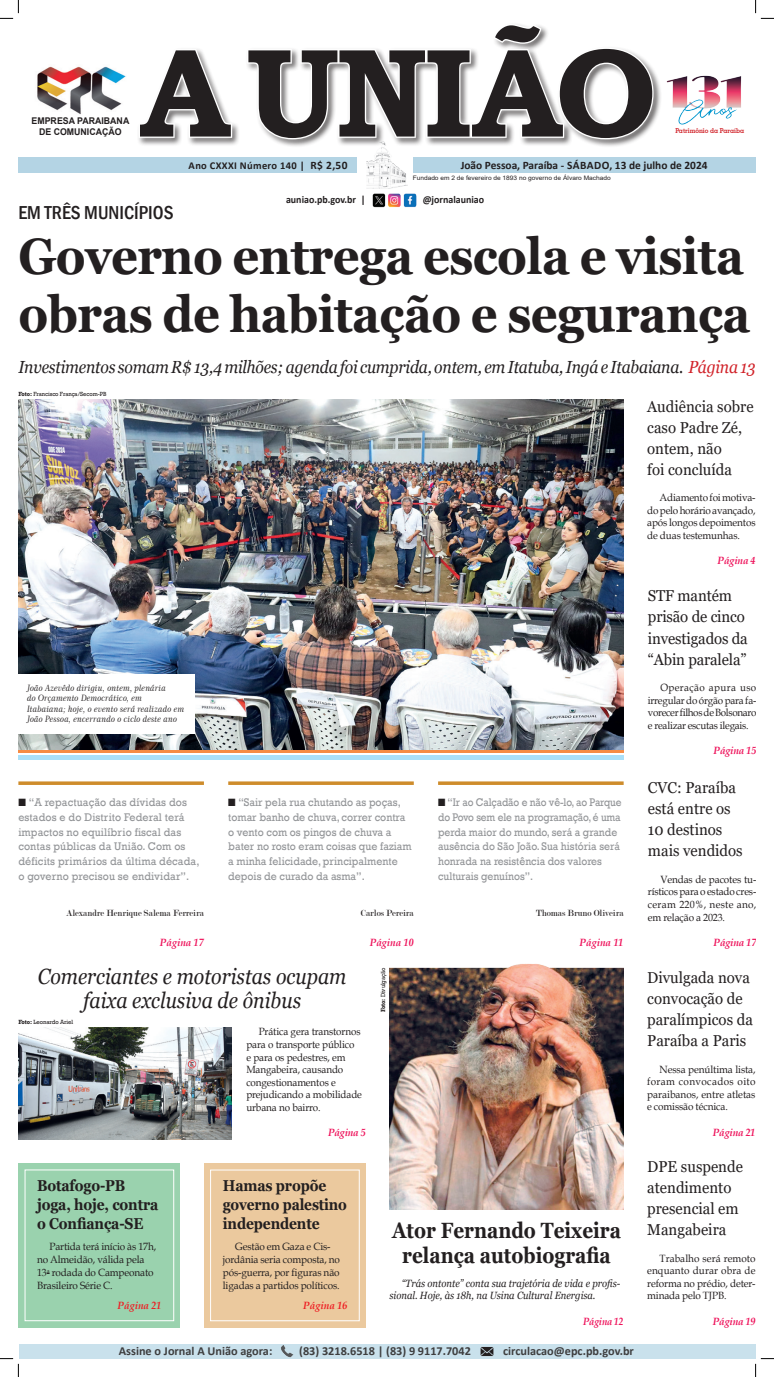
<style>
.page{position:relative;width:774px;height:1377px;background:#fff}
.page>*{position:absolute;margin:0;border:0;box-sizing:border-box;transform-origin:0 0}
.t1{font:700 126.35px "Bookman Old Style";letter-spacing:-.04em;color:#231f20}
.t2{font:700 51.1px/57.8px "Georgia";letter-spacing:-.015em;color:#231f20;scale:.92 1}
.t3{font:italic 22.05px "Georgia";color:#231f20;scale:.89 1}
.t4{font:700 22.05px "Georgia";color:#231f20;scale:.86 1}
.t5{font:500 condensed 19.25px "Franklin Gothic";color:#231f20}
.t6{font:italic 17.5px "Georgia";letter-spacing:-.015em;color:#231f20;scale:.9 1}
.t7{font:15.75px/21px "Georgia";color:#231f20;scale:.95 1}
.t8{font:700 15.75px/19.2px "Georgia";letter-spacing:-.01em;color:#231f20;scale:.88 1}
.t9{font:700 12.25px "Calibri";color:#3e3e3f}
.t10{font:11.38px/14.9px "Rockwell";color:#939598;scale:.89 1}
.t11{font:11.38px/14.9px "Rockwell";color:#939598;scale:.94 1}
.t12{font:11.38px/14.9px "Rockwell";color:#939598;scale:.93 1}
.t13{font:700 11.38px "Calibri";color:#231f20}
.t14{font:10.5px/12.6px "Book Antiqua";letter-spacing:-.01em;color:#231f20;text-align:justify;scale:.95 1}
.t15{font:10.5px/12.6px "Book Antiqua";letter-spacing:-.01em;color:#231f20;scale:.94 1}
.t16{font:italic 10.5px/12.6px "Georgia";color:#231f20;scale:.9 1}
.t17{font:italic 700 10.5px "Book Antiqua";letter-spacing:-.01em;color:#ee1059;scale:.95 1}
.t18{font:700 10.5px "Calibri";color:#231f20;scale:.95 1}
.t19{font:700 10.5px "Calibri";letter-spacing:.03em;color:#231f20}
.t20{font:italic 700 10.5px "Book Antiqua";color:#ee1d23;scale:.95 1}
.t21{font:italic 700 10.5px "Book Antiqua";letter-spacing:-.01em;color:#ee1059;scale:.9 1}
.t22{font:9.62px "Modern";color:#231f20;scale:.95 1}
.Legenda{font:700 9.28px "Arial";color:#231f20;scale:.95 1}
.Legenda-2{font:8.75px/10.5px "Century 751 BT Italic B";color:#231f20;scale:.95 1}
.Legenda-3{font:700 6.83px "Geometric Slab 703 BT";color:#d1232a;scale:.95 1}
.t23{font:6.21px "Rockwell";letter-spacing:-.01em;color:#231f20;scale:.95 1}
.LEGENDA{font:6.12px "Arial";color:#231f20;scale:1.07 1}
.t24{font:6.12px "Rockwell";letter-spacing:-.01em;color:#231f20;scale:.95 1}
.s1{font-size:11.38px}
.s2{color:#d1232a}
.s3{font-weight:700}
.s4{font-family:"Dixieland Normal";font-size:10.5px;color:#231f20}
.s5{font-weight:700;font-size:6.21px}
</style>
<div class="page">
<div style="left:19px;top:1343px;width:736px;height:15px;background:#c9e1ec"></div>
<svg style="left:281px;top:1345px;width:12px;height:12px"></svg>
<img style="left:474px;top:1343px;width:25px;height:13px">
<div style="left:133px;top:19px;width:526px;height:126px;background:#fff;opacity:.75"></div>
<svg style="left:137px;top:47px;width:96px;height:92px"></svg>
<svg style="left:246px;top:22px;width:408px;height:119px"></svg>
<div style="left:18px;top:157px;width:737px;height:16px;background:#b4d4e4"></div>
<div style="left:357px;top:156px;width:55px;height:19px;background:#fff"></div>
<img style="left:366px;top:142px;width:41px;height:46px">
<img style="left:37px;top:55px;width:105px;height:61px">
<img style="left:372px;top:193px;width:45px;height:15px">
<img style="left:18px;top:399px;width:605px;height:351px">
<div style="left:18px;top:674px;width:177px;height:60px;background:#fff"></div>
<div style="left:18px;top:754px;width:605px;height:5px;background:#aae0f9"></div>
<hr style="left:18px;top:750px;width:605px;height:2px;background:#f68c45">
<img style="left:666px;top:75px;width:76px;height:50px">
<div style="left:204px;top:1163px;width:162px;height:164px;background:#ebc99e"></div>
<div style="left:210px;top:1169px;width:149px;height:151px;border:1px solid #fff"></div>
<hr style="left:438px;top:781px;width:185px;height:3px;background:#ce8c2b">
<hr style="left:228px;top:781px;width:185px;height:3px;background:#ce8c2b">
<div style="left:18px;top:1163px;width:162px;height:164px;background:#9ad2ae"></div>
<div style="left:25px;top:1169px;width:149px;height:151px;border:1px solid #fff"></div>
<img style="left:18px;top:1027px;width:213px;height:111px">
<hr style="left:18px;top:781px;width:186px;height:3px;background:#ce8c2b">
<img style="left:389px;top:963px;width:234px;height:246px">
<svg style="left:0;top:0;width:19px;height:19px"></svg>
<svg style="left:0;top:1358px;width:19px;height:18px"></svg>
<svg style="left:755px;top:0;width:18px;height:19px"></svg>
<svg style="left:754px;top:1357px;width:19px;height:19px"></svg>
<p class="Legenda" style="left:32px;top:114px;width:104px">EMPRESA PARAIBANA</p>
<p class="Legenda" style="left:39px;top:125px;width:88px">DE COMUNICAÇÃO</p>
<p class="t1" style="left:140px;top:2px;width:518px">A UNIÃO</p>
<p class="Legenda-3" style="left:675px;top:126px;width:74px">Patrimônio da Paraíba</p>
<p class="t19" style="left:189px;top:158px;width:160px">Ano CXXXI Número 140 | <span class="s1">R$ 2,50</span></p>
<p class="t13" style="left:460px;top:157px;width:248px">João Pessoa, Paraíba - SÁBADO, 13 de julho de 2024</p>
<p class="LEGENDA" style="left:412px;top:173px;width:187px">Fundado em 2 de fevereiro de 1893 no governo de Álvaro Machado</p>
<p class="t5" style="left:18px;top:200px;width:157px">EM TRÊS MUNICÍPIOS</p>
<p class="t18" style="left:286px;top:192px;width:85px">auniao.pb.gov.br |</p>
<p class="t18" style="left:422px;top:192px;width:66px">@jornalauniao</p>
<p class="t2" style="left:18px;top:228px;width:797px">Governo entrega escola e visita obras de habitação e segurança</p>
<p class="t6" style="left:18px;top:356px;width:820px">Investimentos somam R$ 13,4 milhões; agenda foi cumprida, ontem, em Itatuba, Ingá e Itabaiana. <span class="s2">Página 13</span></p>
<p class="t24" style="left:18px;top:390px;width:94px"><span class="s3">Foto:</span> Francisco França/Secom-PB</p>
<p class="Legenda-2" style="left:27px;top:682px;width:148px">João Azevêdo dirigiu, ontem, plenária</p>
<p class="Legenda-2" style="left:27px;top:692px;width:123px">do Orçamento Democrático, em</p>
<p class="Legenda-2" style="left:27px;top:703px;width:167px">Itabaiana; hoje, o evento será realizado em<br>João Pessoa, encerrando o ciclo deste ano</p>
<p class="t11" style="left:18px;top:794px;width:194px"><span class="s4">N</span> “A repactuação das dívidas dos estados e do Distrito Federal terá impactos no equilíbrio fiscal das contas públicas da União. Com os déficits primários da última década, o governo precisou se endividar”.</p>
<p class="t22" style="left:66px;top:907px;width:146px">Alexandre Henrique Salema Ferreira</p>
<p class="t17" style="left:160px;top:934px;width:48px">Página 17</p>
<p class="t12" style="left:228px;top:794px;width:199px"><span class="s4">N</span> “Sair pela rua chutando as poças, tomar banho de chuva, correr contra o vento com os pingos de chuva a bater no rosto eram coisas que faziam a minha felicidade, principalmente depois de curado da asma”.</p>
<p class="t22" style="left:361px;top:907px;width:57px">Carlos Pereira</p>
<p class="t17" style="left:369px;top:934px;width:48px">Página 10</p>
<p class="t3" style="left:38px;top:962px;width:348px">Comerciantes e motoristas ocupam</p>
<p class="t3" style="left:83px;top:986px;width:246px">faixa exclusiva de ônibus</p>
<p class="t23" style="left:18px;top:1018px;width:59px"><span class="s3">Foto:</span> Leonardo Ariel</p>
<p class="t15" style="left:246px;top:1025px;width:124px;text-indent:12px">Prática gera transtornos para o transporte público<br>e para os pedestres, em<br>Mangabeira, causando congestionamentos e prejudicando a mobilidade urbana no bairro.</p>
<p class="t17" style="left:328px;top:1125px;width:41px">Página 5</p>
<p class="t24" style="left:379px;top:1012px;width:49px;rotate:-90deg"><span class="s5">Foto:</span> Divulgação</p>
<p class="t10" style="left:438px;top:794px;width:208px"><span class="s4">N</span> “Ir ao Calçadão e não vê-lo, ao Parque do Povo sem ele na programação, é uma perda maior do mundo, será a grande ausência do São João. Sua história será honrada na resistência dos valores culturais genuínos”.</p>
<p class="t22" style="left:536px;top:907px;width:94px">Thomas Bruno Oliveira</p>
<p class="t17" style="left:579px;top:934px;width:48px">Página 11</p>
<p class="t8" style="left:37px;top:1175px;width:139px">Botafogo-PB joga, hoje, contra o Confiança-SE</p>
<p class="t14" style="left:37px;top:1239px;width:127px;line-height:13.1px;text-align:left;text-indent:12px">Partida terá início às 17h, no Almeidão, válida pela<br>13<sup>a</sup> rodada do Campeonato<br>Brasileiro Série C.</p>
<p class="t20" style="left:117px;top:1298px;width:48px">Página 21</p>
<p class="t8" style="left:223px;top:1175px;width:142px">Hamas propõe governo palestino independente</p>
<p class="t14" style="left:223px;top:1239px;width:125px;line-height:13.1px;text-align:center">Gestão em Gaza e Cis&shy;jordânia seria composta, no pós-guerra, por figuras não ligadas a partidos políticos.</p>
<p class="t20" style="left:303px;top:1298px;width:48px">Página 16</p>
<p class="t4" style="left:392px;top:1216px;width:267px">Ator Fernando Teixeira</p>
<p class="t4" style="left:402px;top:1240px;width:244px">relança autobiografia</p>
<p class="t16" style="left:389px;top:1276px;width:258px;text-indent:12px">“Trás ontonte” conta sua trajetória de vida e profis&shy;sional. Hoje, às 18h, na Usina Cultural Energisa.</p>
<p class="t21" style="left:583px;top:1313px;width:47px">Página 12</p>
<p class="t9" style="left:119px;top:1341px;width:155px">Assine o Jornal A União agora:</p>
<p class="t9" style="left:299px;top:1341px;width:173px">(83) 3218.6518 | (83) 9 9117.7042</p>
<p class="t9" style="left:503px;top:1341px;width:132px">circulacao@epc.pb.gov.br</p>
<p class="t7" style="left:647px;top:396px;width:113px">Audiência sobre caso Padre Zé, ontem, não</p>
<p class="t7" style="left:647px;top:459px;width:91px">foi concluída</p>
<p class="t14" style="left:647px;top:491px;width:116px;text-indent:12px">Adiamento foi motiva&shy;do pelo horário avançado, após longos depoimentos de duas testemunhas.</p>
<p class="t17" style="left:717px;top:553px;width:41px">Página 4</p>
<p class="t7" style="left:647px;top:585px;width:107px">STF mantém prisão de cinco investigados da “Abin paralela”</p>
<p class="t15" style="left:647px;top:681px;width:117px;text-align:justify;text-indent:12px">Operação apura uso irregular do órgão para fa&shy;vorecer filhos de Bolsonaro e realizar escutas ilegais.</p>
<p class="t17" style="left:713px;top:743px;width:47px">Página 15</p>
<p class="t7" style="left:647px;top:777px;width:94px">CVC: Paraíba está entre os</p>
<p class="t7" style="left:647px;top:819px;width:101px">10 destinos mais vendidos</p>
<p class="t14" style="left:647px;top:872px;width:116px;text-indent:12px">Vendas de pacotes tu&shy;rísticos para o estado cres&shy;ceram 220%, neste ano, em relação a 2023.</p>
<p class="t17" style="left:713px;top:934px;width:47px">Página 17</p>
<p class="t7" style="left:647px;top:967px;width:113px">Divulgada nova convocação de paralímpicos da<br>Paraíba a Paris</p>
<p class="t14" style="left:647px;top:1062px;width:116px;text-indent:12px">Nessa penúltima lista, foram convocados oito paraibanos, entre atletas e comissão técnica.</p>
<p class="t17" style="left:712px;top:1124px;width:47px">Página 21</p>
<p class="t7" style="left:647px;top:1156px;width:102px">DPE suspende atendimento presencial em<br>Mangabeira</p>
<p class="t14" style="left:647px;top:1251px;width:116px;text-indent:12px">Trabalho será remoto enquanto durar obra de reforma no prédio, deter&shy;minada pelo TJPB.</p>
<p class="t17" style="left:712px;top:1313px;width:47px">Página 19</p>
</div>
